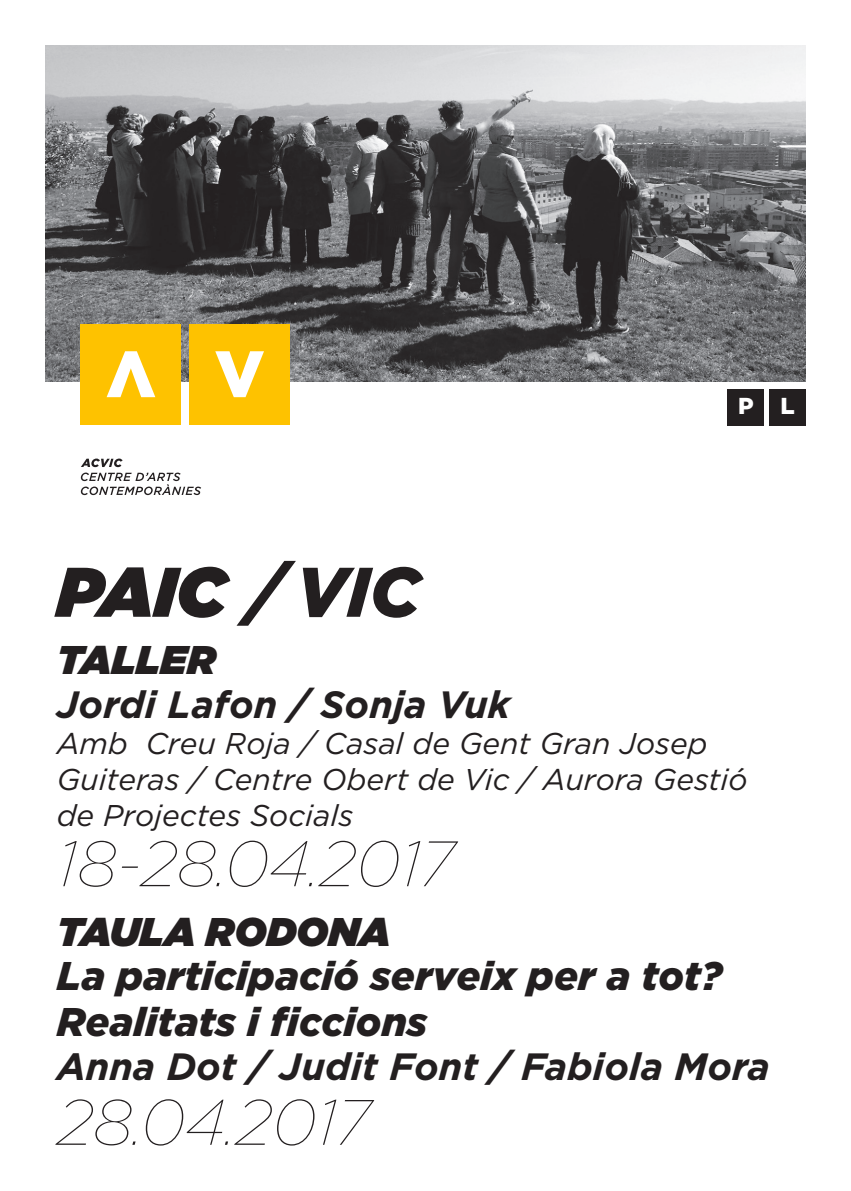
<style>
.page{position:relative;width:851px;height:1191px;background:#fff}
.page>*{position:absolute;margin:0;border:0;box-sizing:border-box;transform-origin:0 0}
.t1{font:italic 900 70px "Gotham HTF";color:#231f20}
.t2{font:italic 100 64px "Gotham HTF";color:#231f20}
.t3{font:italic 900 40px/46px "Gotham HTF";color:#231f20}
.t4{font:italic 900 40px "Gotham HTF";color:#231f20}
.t5{font:italic 700 38px "Gotham HTF";color:#231f20}
.t6{font:italic 30px/36px "Gotham HTF";color:#231f20}
.t7{font:900 23px "Gotham HTF";color:#fff}
.s1{font-style:inherit}
</style>
<div class="page">
<img style="left:45px;top:45px;width:760px;height:336px">
<svg style="left:81px;top:458px;width:120px;height:37px"></svg>
<div style="left:81px;top:324px;width:100px;height:100px;background:#fec200"></div>
<div style="left:189px;top:324px;width:101px;height:100px;background:#fec200"></div>
<svg style="left:215px;top:351px;width:49px;height:46px"></svg>
<svg style="left:107px;top:351px;width:48px;height:46px"></svg>
<div style="left:727px;top:389px;width:36px;height:36px;background:#231f20"></div>
<div style="left:769px;top:389px;width:36px;height:36px;background:#231f20"></div>
<p class="t7" style="left:738px;top:392px;width:17px">P</p>
<p class="t7" style="left:780px;top:392px;width:16px">L</p>
<p class="t1" style="left:57px;top:551px;width:365px">PAIC <span class="s1">/ VIC</span></p>
<p class="t4" style="left:57px;top:636px;width:161px">TALLER</p>
<p class="t5" style="left:57px;top:682px;width:455px">Jordi Lafon / Sonja Vuk</p>
<p class="t6" style="left:57px;top:725px;width:692px">Amb Creu Roja / Casal de Gent Gran Josep<br>Guiteras / Centre Obert de Vic / Aurora Gestió de Projectes Socials</p>
<p class="t2" style="left:57px;top:829px;width:399px">18-28.04.2017</p>
<p class="t4" style="left:57px;top:908px;width:335px">TAULA RODONA</p>
<p class="t3" style="left:57px;top:952px;width:667px">La participació serveix per a tot?<br>Realitats i ficcions</p>
<p class="t5" style="left:57px;top:1044px;width:714px">Anna Dot / Judit Font / Fabiola Mora</p>
<p class="t2" style="left:57px;top:1087px;width:315px">28.04.2017</p>
</div>
